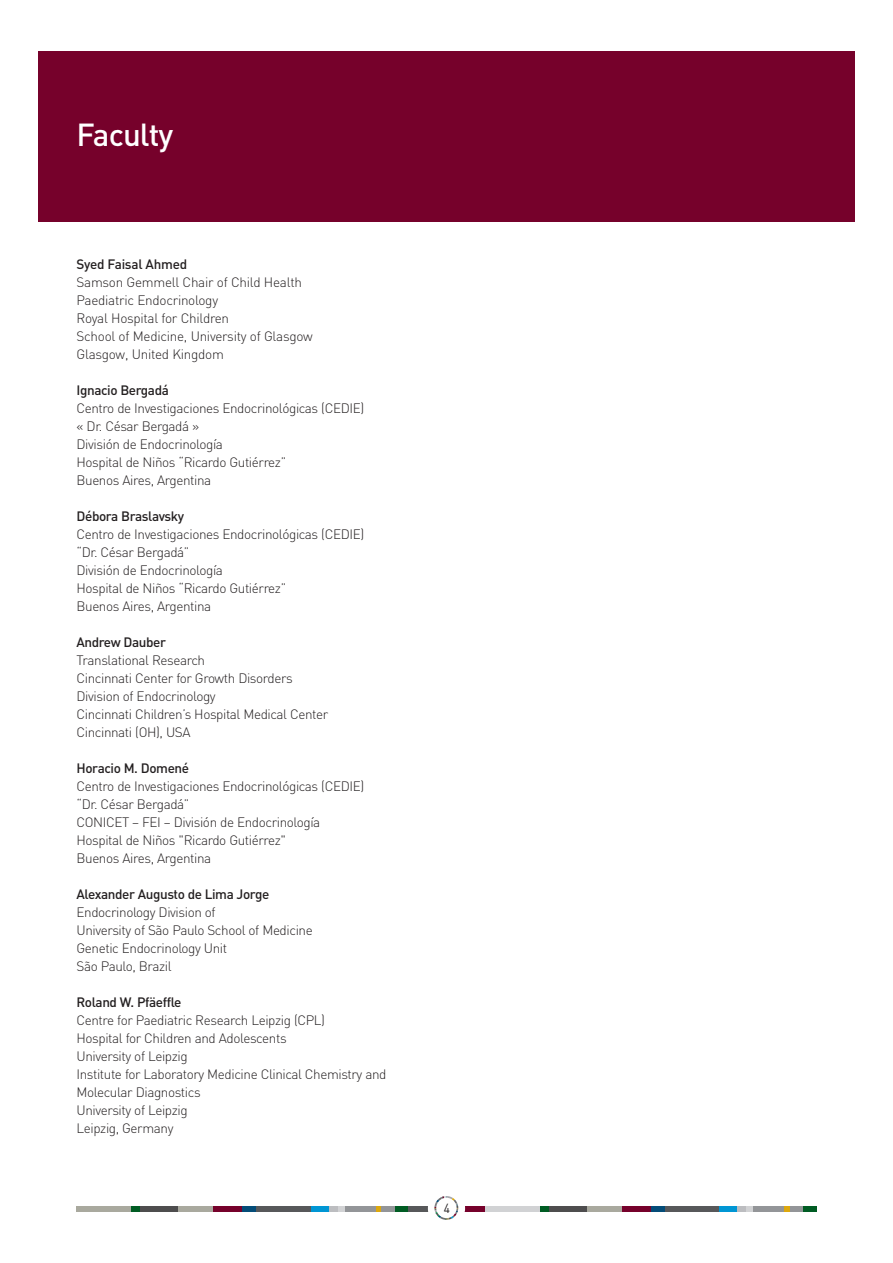
<style>
.page{position:relative;width:893px;height:1263px;background:#fff}
.page>*{position:absolute;margin:0;border:0;box-sizing:border-box;transform-origin:0 0}
.t1{font:500 31.5px "DIN";letter-spacing:-.03em;color:#fff}
.t2{font:300 13.5px/18px "DIN";letter-spacing:-.03em;color:#231f20}
.t3{font:500 13.5px "DIN";letter-spacing:-.03em;color:#231f20}
.t4{font:13.2px "DIN";color:#231f20;scale:.9 1}
</style>
<div class="page">
<div style="left:536px;top:1207px;width:16px;height:5px;background:#005c23"></div>
<div style="left:77px;top:1207px;width:63px;height:5px;background:#a9a99e"></div>
<div style="left:131px;top:1207px;width:47px;height:5px;background:#005c23"></div>
<div style="left:140px;top:1207px;width:73px;height:5px;background:#4e4d4e"></div>
<div style="left:178px;top:1207px;width:65px;height:5px;background:#a9a99e"></div>
<div style="left:213px;top:1207px;width:43px;height:5px;background:#76012b"></div>
<div style="left:243px;top:1207px;width:68px;height:5px;background:#044c78"></div>
<div style="left:256px;top:1207px;width:73px;height:5px;background:#57585a"></div>
<div style="left:311px;top:1207px;width:27px;height:5px;background:#0096d4"></div>
<div style="left:329px;top:1207px;width:16px;height:5px;background:#bcbdc0"></div>
<div style="left:338px;top:1207px;width:39px;height:5px;background:#d1d2d4"></div>
<div style="left:345px;top:1207px;width:36px;height:5px;background:#939598"></div>
<div style="left:377px;top:1207px;width:18px;height:5px;background:#dda80d"></div>
<div style="left:381px;top:1207px;width:24px;height:5px;background:#939598"></div>
<div style="left:395px;top:1207px;width:16px;height:5px;background:#005c23"></div>
<div style="left:408px;top:1207px;width:21px;height:5px;background:#57585a"></div>
<div style="left:549px;top:1207px;width:73px;height:5px;background:#4e4d4e"></div>
<div style="left:587px;top:1207px;width:64px;height:5px;background:#a9a99e"></div>
<div style="left:477px;top:1207px;width:63px;height:5px;background:#d1d2d4"></div>
<div style="left:459px;top:1207px;width:26px;height:5px;background:#76012b"></div>
<div style="left:622px;top:1207px;width:43px;height:5px;background:#76012b"></div>
<div style="left:651px;top:1207px;width:68px;height:5px;background:#044c78"></div>
<div style="left:665px;top:1207px;width:72px;height:5px;background:#57585a"></div>
<div style="left:719px;top:1207px;width:27px;height:5px;background:#0096d4"></div>
<div style="left:737px;top:1207px;width:16px;height:5px;background:#bcbdc0"></div>
<div style="left:746px;top:1207px;width:38px;height:5px;background:#d1d2d4"></div>
<div style="left:753px;top:1207px;width:35px;height:5px;background:#939598"></div>
<div style="left:785px;top:1207px;width:19px;height:5px;background:#dda80d"></div>
<div style="left:790px;top:1207px;width:16px;height:5px;background:#939598"></div>
<div style="left:803px;top:1207px;width:13px;height:5px;background:#005c23"></div>
<div style="left:38px;top:51px;width:817px;height:170px;background:#76012b"></div>
<div style="left:428px;top:1189px;width:37px;height:38px;background:#fff;border-radius:50%"></div>
<svg style="left:434px;top:1196px;width:24px;height:24px"></svg>
<div style="left:436px;top:1198px;width:21px;height:20px;background:#fff;border-radius:50%"></div>
<h1 class="t1" style="left:77px;top:117px;width:98px">Faculty</h1>
<p class="t3" style="left:77px;top:256px;width:112px">Syed Faisal Ahmed</p>
<p class="t2" style="left:77px;top:273px;width:238px">Samson Gemmell Chair of Child Health<br>Paediatric Endocrinology<br>Royal Hospital for Children<br>School of Medicine, University of Glasgow<br>Glasgow, United Kingdom</p>
<p class="t3" style="left:77px;top:382px;width:94px">Ignacio Bergadá</p>
<p class="t2" style="left:77px;top:399px;width:289px">Centro de Investigaciones Endocrinológicas (CEDIE) « Dr. César Bergadá »<br>División de Endocrinología<br>Hospital de Niños “Ricardo Gutiérrez”<br>Buenos Aires, Argentina</p>
<p class="t3" style="left:77px;top:508px;width:109px">Débora Braslavsky</p>
<p class="t2" style="left:77px;top:525px;width:289px">Centro de Investigaciones Endocrinológicas (CEDIE) “Dr. César Bergadá”<br>División de Endocrinología<br>Hospital de Niños “Ricardo Gutiérrez”<br>Buenos Aires, Argentina</p>
<p class="t3" style="left:77px;top:634px;width:91px">Andrew Dauber</p>
<p class="t2" style="left:77px;top:651px;width:253px">Translational Research<br>Cincinnati Center for Growth Disorders<br>Division of Endocrinology<br>Cincinnati Children’s Hospital Medical Center<br>Cincinnati (OH), USA</p>
<p class="t3" style="left:77px;top:760px;width:114px">Horacio M. Domené</p>
<p class="t2" style="left:77px;top:777px;width:289px">Centro de Investigaciones Endocrinológicas (CEDIE) “Dr. César Bergadá”<br>CONICET – FEI – División de Endocrinología Hospital de Niños "Ricardo Gutiérrez"<br>Buenos Aires, Argentina</p>
<p class="t3" style="left:77px;top:886px;width:194px">Alexander Augusto de Lima Jorge</p>
<p class="t2" style="left:77px;top:903px;width:238px">Endocrinology Division of<br>University of São Paulo School of Medicine<br>Genetic Endocrinology Unit<br>São Paulo, Brazil</p>
<p class="t3" style="left:77px;top:994px;width:107px">Roland W. Pfäeffle</p>
<p class="t2" style="left:77px;top:1011px;width:311px">Centre for Paediatric Research Leipzig (CPL)<br>Hospital for Children and Adolescents<br>University of Leipzig<br>Institute for Laboratory Medicine Clinical Chemistry and<br>Molecular Diagnostics<br>University of Leipzig<br>Leipzig, Germany</p>
<p class="t4" style="left:444px;top:1201px;width:8px">4</p>
</div>
